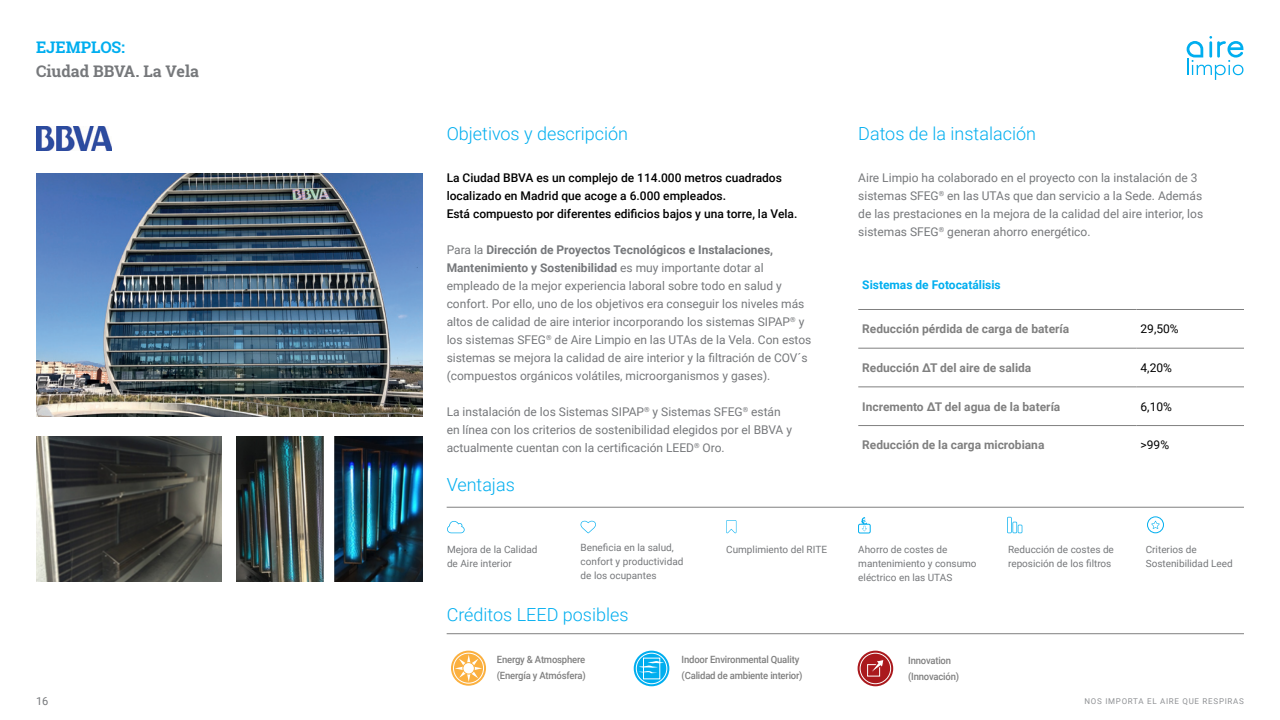
<style>
.page{position:relative;width:1280px;height:720px;background:#fff}
.page>*{position:absolute;margin:0;border:0;box-sizing:border-box;transform-origin:0 0}
.t1{font:300 18px "Roboto";color:#00aeef}
.t2{font:700 16px "Roboto Slab";color:#76787b}
.t3{font:700 16px "Roboto Slab";color:#00aeef}
.t4{font:12px/18px "Roboto";color:#76787b}
.t5{font:500 12px/18px "Roboto";color:#000}
.t6{font:700 12px "Roboto";color:#808080}
.t7{font:700 12px "Roboto";color:#00aeef}
.t8{font:12px "Roboto";color:#000}
.t9{font:11px "Roboto";color:#76787b}
.t10{font:10px/14px "Roboto";color:#76787b}
.t11{font:500 10px/16px "Roboto";letter-spacing:-.02em;color:#808080;scale:.95 1}
.t12{font:8px "Roboto";letter-spacing:.09em;color:#8f9194}
.s1{font-weight:700}
</style>
<div class="page">
<svg style="left:1187px;top:36px;width:57px;height:44px"></svg>
<img style="left:36px;top:173px;width:386px;height:243px">
<img style="left:36px;top:437px;width:186px;height:144px">
<img style="left:236px;top:437px;width:186px;height:144px">
<svg style="left:451px;top:651px;width:35px;height:35px"></svg>
<div style="left:453px;top:653px;width:31px;height:30px;border:1px solid #fff;border-radius:50%"></div>
<svg style="left:455px;top:655px;width:27px;height:27px"></svg>
<div style="left:463px;top:663px;width:11px;height:11px;background:#fff;border-radius:50%"></div>
<div style="left:462px;top:662px;width:13px;height:13px;border:1px solid #fbb03f;border-radius:50%"></div>
<svg style="left:634px;top:651px;width:35px;height:35px"></svg>
<div style="left:636px;top:653px;width:31px;height:31px;border:1px solid #fff;border-radius:50%"></div>
<div style="left:643px;top:658px;width:17px;height:21px;background:#00aeef"></div>
<svg style="left:639px;top:661px;width:25px;height:12px"></svg>
<svg style="left:858px;top:651px;width:35px;height:35px"></svg>
<div style="left:860px;top:653px;width:31px;height:31px;border:1px solid #fff;border-radius:50%"></div>
<svg style="left:862px;top:658px;width:24px;height:23px"></svg>
<hr style="left:447px;top:634px;width:797px;height:1px;background:#808080">
<svg style="left:858px;top:347px;width:386px;height:1px"></svg>
<svg style="left:858px;top:386px;width:386px;height:1px"></svg>
<hr style="left:858px;top:309px;width:279px;height:1px;background:#808080">
<hr style="left:1137px;top:309px;width:107px;height:1px;background:#808080">
<hr style="left:858px;top:348px;width:279px;height:1px;background:#808080">
<hr style="left:1137px;top:348px;width:107px;height:1px;background:#808080">
<hr style="left:858px;top:387px;width:279px;height:1px;background:#808080">
<hr style="left:1137px;top:387px;width:107px;height:1px;background:#808080">
<hr style="left:858px;top:425px;width:279px;height:1px;background:#808080">
<hr style="left:1137px;top:425px;width:107px;height:1px;background:#808080">
<img style="left:37px;top:127px;width:75px;height:23px">
<svg style="left:581px;top:521px;width:15px;height:12px"></svg>
<div style="left:858px;top:524px;width:12px;height:9px;border:1px solid #00aeef"></div>
<svg style="left:860px;top:517px;width:7px;height:14px"></svg>
<svg style="left:447px;top:521px;width:18px;height:12px"></svg>
<svg style="left:726px;top:520px;width:10px;height:13px"></svg>
<hr style="left:447px;top:507px;width:797px;height:1px;background:#808080">
<svg style="left:1151px;top:521px;width:9px;height:8px"></svg>
<div style="left:1147px;top:516px;width:17px;height:17px;border:1px solid #00aeef;border-radius:50%"></div>
<svg style="left:1007px;top:517px;width:15px;height:16px"></svg>
<p class="t3" style="left:36px;top:36px;width:90px">EJEMPLOS:</p>
<p class="t2" style="left:36px;top:60px;width:164px">Ciudad BBVA. La Vela</p>
<p class="t1" style="left:447px;top:121px;width:183px">Objetivos y descripción</p>
<p class="t5" style="left:447px;top:168px;width:352px">La Ciudad BBVA es un complejo de 114.000 metros cuadrados localizado en Madrid que acoge a 6.000 empleados.<br>Está compuesto por diferentes edificios bajos y una torre, la Vela.</p>
<p class="t4" style="left:447px;top:240px;width:366px">Para la <span class="s1">Dirección de Proyectos Tecnológicos e Instalaciones, Mantenimiento y Sostenibilidad</span> es muy importante dotar al empleado de la mejor experiencia laboral sobre todo en salud y confort. Por ello, uno de los objetivos era conseguir los niveles más altos de calidad de aire interior incorporando los sistemas SIPAP<sup>®</sup> y los sistemas SFEG<sup>®</sup> de Aire Limpio en las UTAs de la Vela. Con estos sistemas se mejora la calidad de aire interior y la filtración de COV´s (compuestos orgánicos volátiles, microorganismos y gases).</p>
<p class="t4" style="left:447px;top:402px;width:347px">La instalación de los Sistemas SIPAP<sup>®</sup> y Sistemas SFEG<sup>®</sup> están en línea con los criterios de sostenibilidad elegidos por el BBVA y actualmente cuentan con la certificación LEED<sup>®</sup> Oro.</p>
<p class="t1" style="left:447px;top:472px;width:70px">Ventajas</p>
<p class="t1" style="left:858px;top:121px;width:179px">Datos de la instalación</p>
<p class="t4" style="left:858px;top:168px;width:346px">Aire Limpio ha colaborado en el proyecto con la instalación de 3 sistemas SFEG<sup>®</sup> en las UTAs que dan servicio a la Sede. Además de las prestaciones en la mejora de la calidad del aire interior, los sistemas SFEG<sup>®</sup> generan ahorro energético.</p>
<p class="t7" style="left:862px;top:276px;width:140px">Sistemas de Fotocatálisis</p>
<p class="t6" style="left:862px;top:321px;width:208px">Reducción pérdida de carga de batería</p>
<p class="t8" style="left:1141px;top:321px;width:40px">29,50%</p>
<p class="t6" style="left:862px;top:359px;width:171px">Reducción ∆T del aire de salida</p>
<p class="t8" style="left:1141px;top:359px;width:33px">4,20%</p>
<p class="t6" style="left:862px;top:398px;width:200px">Incremento ∆T del agua de la batería</p>
<p class="t8" style="left:1141px;top:398px;width:33px">6,10%</p>
<p class="t6" style="left:862px;top:437px;width:184px">Reducción de la carga microbiana</p>
<p class="t8" style="left:1141px;top:437px;width:30px">&gt;99%</p>
<p class="t10" style="left:581px;top:540px;width:104px">Beneficia en la salud, confort y productividad de los ocupantes</p>
<p class="t10" style="left:1146px;top:542px;width:89px">Criterios de<br>Sostenibilidad Leed</p>
<p class="t10" style="left:447px;top:542px;width:92px">Mejora de la Calidad de Aire interior</p>
<p class="t10" style="left:1008px;top:542px;width:107px">Reducción de costes de reposición de los filtros</p>
<p class="t10" style="left:726px;top:542px;width:102px">Cumplimiento del RITE</p>
<p class="t10" style="left:858px;top:542px;width:120px">Ahorro de costes de mantenimiento y consumo eléctrico en las UTAS</p>
<p class="t1" style="left:447px;top:602px;width:183px">Créditos LEED posibles</p>
<p class="t11" style="left:497px;top:651px;width:95px">Energy &amp; Atmosphere (Energía y Atmósfera)</p>
<p class="t11" style="left:908px;top:652px;width:47px">Innovation</p>
<p class="t11" style="left:682px;top:651px;width:129px">Indoor Environmental Quality (Calidad de ambiente interior)</p>
<p class="t11" style="left:908px;top:668px;width:55px">(Innovación)</p>
<p class="t9" style="left:36px;top:694px;width:14px">16</p>
<p class="t12" style="left:1085px;top:696px;width:161px">NOS IMPORTA EL AIRE QUE RESPIRAS</p>
</div>
